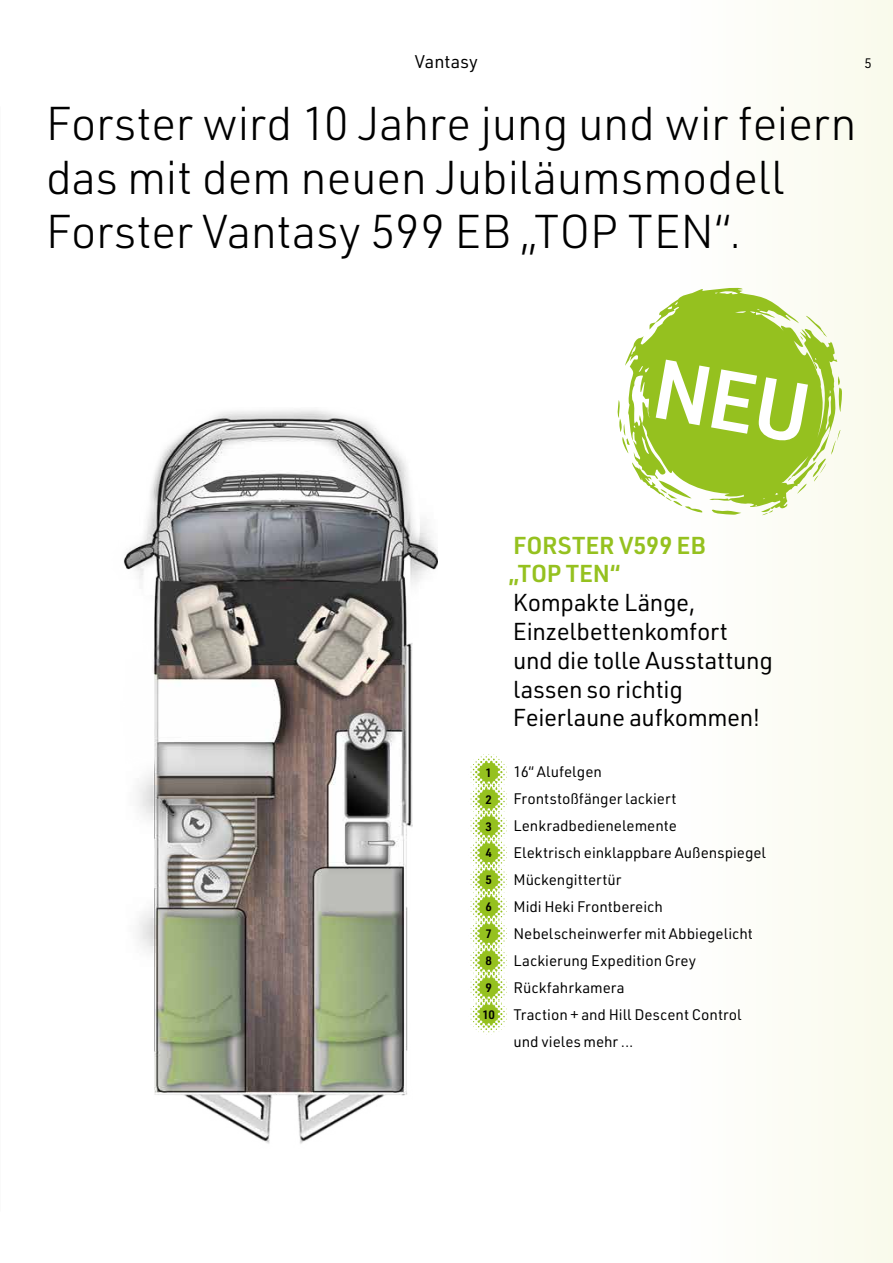
<style>
.page{position:relative;width:893px;height:1263px;background:#fff}
.page>*{position:absolute;margin:0;border:0;box-sizing:border-box;transform-origin:0 0}
.t1{font:300 46.5px/54px "URWDIN";letter-spacing:-.01em;color:#000}
.t2{font:24px/28.8px "URWDIN";letter-spacing:-.015em;color:#000}
.t3{font:600 24px/28.8px "URWDIN";letter-spacing:.005em;color:#95c11f}
.t4{font:18px "URWDIN";letter-spacing:.005em;color:#000}
.t5{font:15px/27px "URWDIN";color:#000}
.t6{font:13.5px "URWDIN";color:#000}
.t7{font:600 12px "URWDIN";color:#000}
</style>
<div class="page">
<img style="left:123px;top:409px;width:314px;height:735px">
<div style="left:680px;top:0;width:213px;height:1263px;background:#fcfcf4"></div>
<svg style="left:470px;top:754px;width:37px;height:281px"></svg>
<svg style="left:627px;top:287px;width:210px;height:73px;fill:#95c11f"></svg>
<svg style="left:800px;top:316px;width:27px;height:24px"></svg>
<svg style="left:617px;top:360px;width:225px;height:155px"></svg>
<p class="t4" style="left:415px;top:50px;width:65px">Vantasy</p>
<p class="t6" style="left:864px;top:54px;width:9px">5</p>
<h1 class="t1" style="left:46px;top:95px;width:813px">Forster wird 10 Jahre jung und wir feiern das mit dem neuen Jubiläumsmodell<br>Forster Vantasy 599 EB „TOP TEN“.</h1>
<h2 class="t3" style="left:509px;top:530px;width:198px">FORSTER V599 EB „TOP TEN“</h2>
<h2 class="t2" style="left:513px;top:588px;width:261px">Kompakte Länge,<br>Einzelbettenkomfort und die tolle Ausstattung lassen so richtig<br>Feierlaune aufkommen!</h2>
<p class="t7" style="left:485px;top:764px;width:8px">1</p>
<p class="t7" style="left:485px;top:791px;width:8px">2</p>
<p class="t7" style="left:485px;top:818px;width:8px">3</p>
<p class="t7" style="left:485px;top:845px;width:8px">4</p>
<p class="t7" style="left:485px;top:872px;width:8px">5</p>
<p class="t7" style="left:485px;top:899px;width:8px">6</p>
<p class="t7" style="left:485px;top:926px;width:8px">7</p>
<p class="t7" style="left:485px;top:952px;width:8px">8</p>
<p class="t7" style="left:485px;top:979px;width:8px">9</p>
<p class="t7" style="left:482px;top:1006px;width:14px">10</p>
<p class="t5" style="left:513px;top:758px;width:254px">16“ Alufelgen<br>Frontstoßfänger lackiert<br>Lenkradbedienelemente<br>Elektrisch einklappbare Außenspiegel<br>Mückengittertür<br>Midi Heki Frontbereich<br>Nebelscheinwerfer mit Abbiegelicht<br>Lackierung Expedition Grey<br>Rückfahrkamera<br>Traction + and Hill Descent Control und vieles mehr ...</p>
</div>
